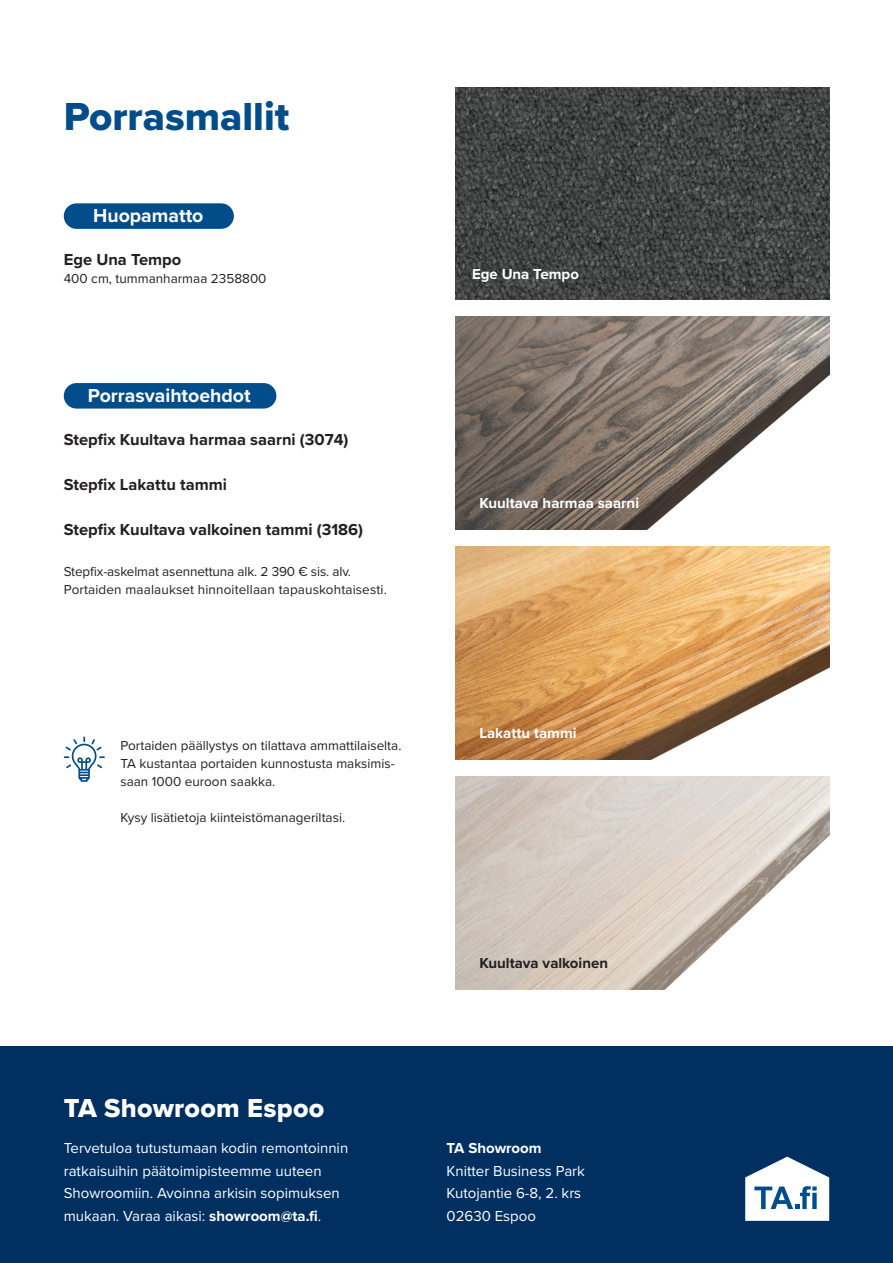
<style>
.page{position:relative;width:893px;height:1263px;background:#fff}
.page>*{position:absolute;margin:0;border:0;box-sizing:border-box;transform-origin:0 0}
.O2{font:40.5px "Proxima Nova Extrabld";color:#004d89}
.O1{font:27px "Proxima Nova Extrabld";letter-spacing:.01em;color:#fff}
.v03_NEGA_PALKKIIN{font:700 19.5px "Proxima Nova";color:#fff}
.L1_bold{font:700 16.5px "Proxima Nova";color:#231f20}
.t1{font:15px/22.5px "Proxima Nova";color:#fff}
.väri{font:700 15px "Proxima Nova";color:#fff}
.väri-2{font:700 15px "Proxima Nova";color:#231f20}
.L1{font:13.5px/18px "Proxima Nova";color:#231f20}
.L1_bold-2{font:13.5px "Proxima Nova";color:#231f20}
.s1{font-weight:700}
</style>
<div class="page">
<img style="left:455px;top:87px;width:374px;height:213px">
<img style="left:455px;top:317px;width:374px;height:212px">
<img style="left:455px;top:547px;width:374px;height:212px">
<img style="left:455px;top:776px;width:374px;height:213px">
<div style="left:0;top:1046px;width:893px;height:217px;background:#002f60"></div>
<svg style="left:745px;top:1156px;width:84px;height:65px"></svg>
<div style="left:64px;top:203px;width:170px;height:26px;background:#004d89;border-radius:13px"></div>
<div style="left:64px;top:383px;width:212px;height:26px;background:#004d89;border-radius:13px"></div>
<svg style="left:64px;top:736px;width:41px;height:46px"></svg>
<p class="O2" style="left:64px;top:86px;width:227px">Porrasmallit</p>
<p class="v03_NEGA_PALKKIIN" style="left:93px;top:201px;width:112px">Huopamatto</p>
<p class="L1_bold" style="left:64px;top:247px;width:119px">Ege Una Tempo</p>
<p class="L1_bold-2" style="left:64px;top:268px;width:204px">400 cm, tummanharmaa 2358800</p>
<p class="v03_NEGA_PALKKIIN" style="left:88px;top:381px;width:164px">Porrasvaihtoehdot</p>
<p class="L1_bold" style="left:64px;top:427px;width:286px">Stepfix Kuultava harmaa saarni (3074)</p>
<p class="L1_bold" style="left:64px;top:472px;width:165px">Stepfix Lakattu tammi</p>
<p class="L1_bold" style="left:64px;top:517px;width:301px">Stepfix Kuultava valkoinen tammi (3186)</p>
<p class="L1_bold-2" style="left:64px;top:561px;width:289px">Stepfix-askelmat asennettuna alk. 2 390 € sis. alv.</p>
<p class="L1_bold-2" style="left:64px;top:579px;width:325px">Portaiden maalaukset hinnoitellaan tapauskohtaisesti.</p>
<p class="L1" style="left:120px;top:736px;width:283px">Portaiden päällystys on tilattava ammattilaiselta.<br>TA kustantaa portaiden kunnostusta maksimis&shy;saan 1000 euroon saakka.</p>
<p class="L1" style="left:120px;top:808px;width:226px">Kysy lisätietoja kiinteistömanageriltasi.</p>
<p class="väri" style="left:472px;top:262px;width:108px">Ege Una Tempo</p>
<p class="väri" style="left:479px;top:492px;width:161px">Kuultava harmaa saarni</p>
<p class="väri" style="left:479px;top:722px;width:99px">Lakattu tammi</p>
<p class="O1" style="left:64px;top:1088px;width:262px">TA Showroom Espoo</p>
<p class="t1" style="left:64px;top:1136px;width:286px">Tervetuloa tutustumaan kodin remontoinnin ratkaisuihin päätoimipisteemme uuteen</p>
<p class="t1" style="left:64px;top:1181px;width:278px">Showroomiin. Avoinna arkisin sopimuksen mukaan. Varaa aikasi: <span class="s1">showroom@ta.fi</span>.</p>
<p class="väri-2" style="left:479px;top:951px;width:130px">Kuultava valkoinen</p>
<p class="väri" style="left:446px;top:1137px;width:97px">TA Showroom</p>
<p class="t1" style="left:446px;top:1159px;width:140px">Knitter Business Park</p>
<p class="t1" style="left:446px;top:1181px;width:136px">Kutojantie 6-8, 2. krs</p>
<p class="t1" style="left:446px;top:1204px;width:91px">02630 Espoo</p>
</div>
